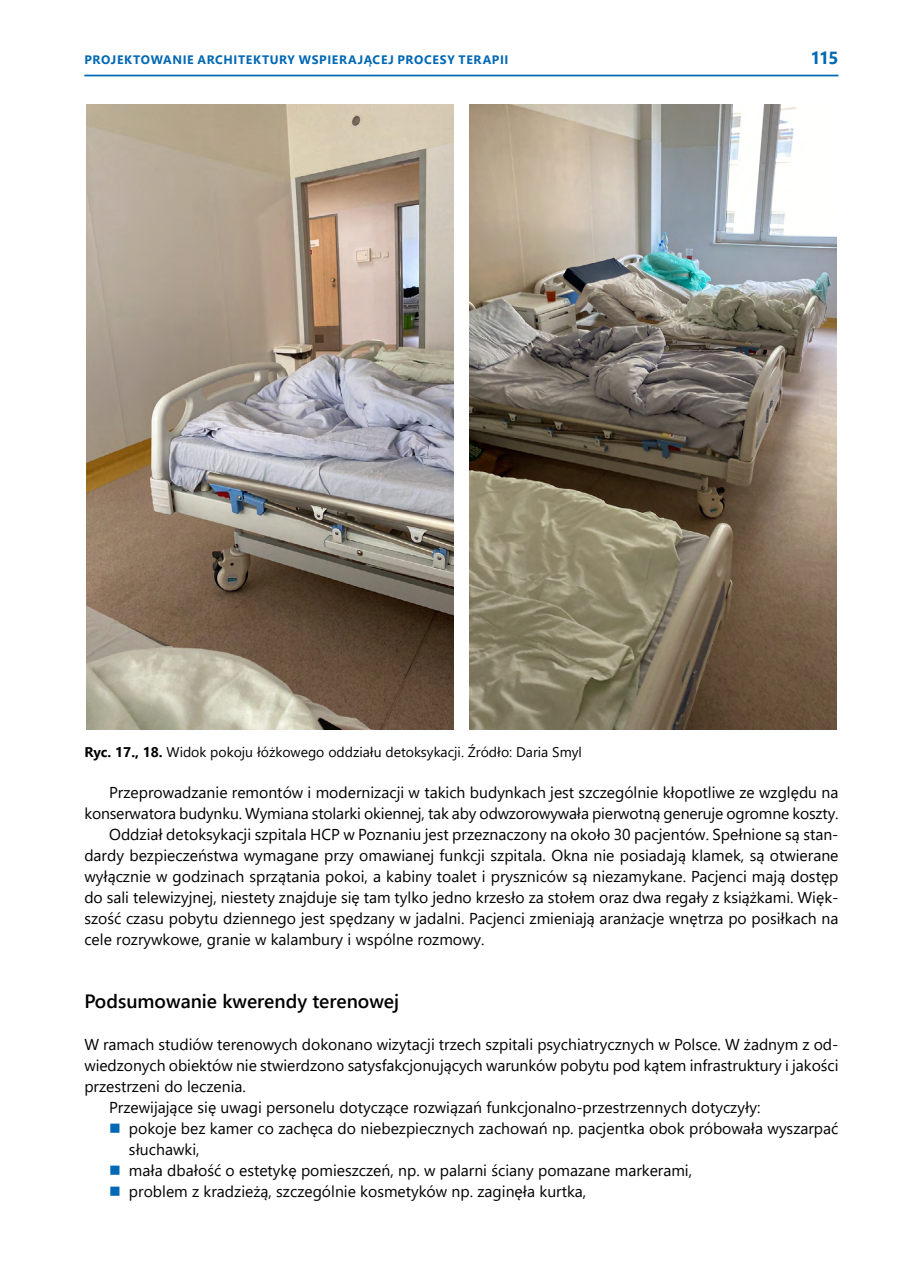
<style>
.page{position:relative;width:903px;height:1275px;background:#fff}
.page>*{position:absolute;margin:0;border:0;box-sizing:border-box;transform-origin:0 0}
.t1{font:600 19.25px "Segoe UI";color:#000}
.t2{font:700 17.5px "Segoe UI";color:#0068b4}
.t3{font:15.75px "Segoe UI";color:#000}
.t4{font:14px "Segoe UI";color:#000}
.t5{font:700 12.25px "Segoe UI";letter-spacing:.05em;color:#0068b4}
.s1{font-weight:700}
</style>
<div class="page">
<hr style="left:84px;top:75px;width:754px;height:1px;background:#0068b4">
<img style="left:86px;top:104px;width:367px;height:625px">
<img style="left:469px;top:104px;width:367px;height:625px">
<p class="t5" style="left:85px;top:49px;width:425px">PROJEKTOWAN IE ARCHITEKTURY WSPIERAJĄCEJ PROCESY TERAPII</p>
<p class="t2" style="left:810px;top:42px;width:29px">115</p>
<p class="t4" style="left:84px;top:738px;width:499px"><span class="s1">RYC. 17., 18.</span> Widok pokoju łóżkowego oddziału detoksykacji. Źródło: Daria Smyl</p>
<p class="t3" style="left:109px;top:778px;width:731px">Przeprowadzanie remontów i modernizacji w takich budynkach jest szczególnie kłopotliwe ze względu na</p>
<p class="t3" style="left:84px;top:799px;width:756px">konserwatora budynku. Wymiana stolarki okiennej, tak aby odwzorowywała pierwotną generuje ogromne koszty.</p>
<p class="t3" style="left:109px;top:820px;width:731px">Oddział detoksykacji szpitala HCP w Poznaniu jest przeznaczony na około 30 pacjentów. Spełnione są stan-</p>
<p class="t3" style="left:84px;top:841px;width:756px">dardy bezpieczeństwa wymagane przy omawianej funkcji szpitala. Okna nie posiadają klamek, są otwierane</p>
<p class="t3" style="left:84px;top:862px;width:756px">wyłącznie w godzinach sprzątania pokoi, a kabiny toalet i pryszniców są niezamykane. Pacjenci mają dostęp</p>
<p class="t3" style="left:84px;top:883px;width:756px">do sali telewizyjnej, niestety znajduje się tam tylko jedno krzesło za stołem oraz dwa regały z książkami. Więk-</p>
<p class="t3" style="left:84px;top:904px;width:756px">szość czasu pobytu dziennego jest spędzany w jadalni. Pacjenci zmieniają aranżacje wnętrza po posiłkach na</p>
<p class="t3" style="left:84px;top:925px;width:402px">cele rozrywkowe, granie w kalambury i wspólne rozmowy.</p>
<p class="t1" style="left:84px;top:983px;width:316px">Podsumowanie kwerendy terenowej</p>
<p class="t3" style="left:84px;top:1030px;width:756px">W ramach studiów terenowych dokonano wizytacji trzech szpitali psychiatrycznych w Polsce. W żadnym z od-</p>
<p class="t3" style="left:84px;top:1051px;width:755px">wiedzonych obiektów nie stwierdzono satysfakcjonujących warunków pobytu pod kątem infrastruktury i jakości</p>
<p class="t3" style="left:84px;top:1072px;width:163px">przestrzeni do leczenia.</p>
<p class="t3" style="left:109px;top:1093px;width:653px">Przewijające się uwagi personelu dotyczące rozwiązań funkcjonalno-przestrzennych dotyczyły:</p>
<p class="t3" style="left:129px;top:1114px;width:711px">pokoje bez kamer co zachęca do niebezpiecznych zachowań np. pacjentka obok próbowała wyszarpać</p>
<p class="t3" style="left:129px;top:1135px;width:72px">słuchawki,</p>
<p class="t3" style="left:129px;top:1156px;width:565px">mała dbałość o estetykę pomieszczeń, np. w palarni ściany pomazane markerami,</p>
<p class="t3" style="left:129px;top:1177px;width:459px">problem z kradzieżą, szczególnie kosmetyków np. zaginęła kurtka,</p>
</div>
